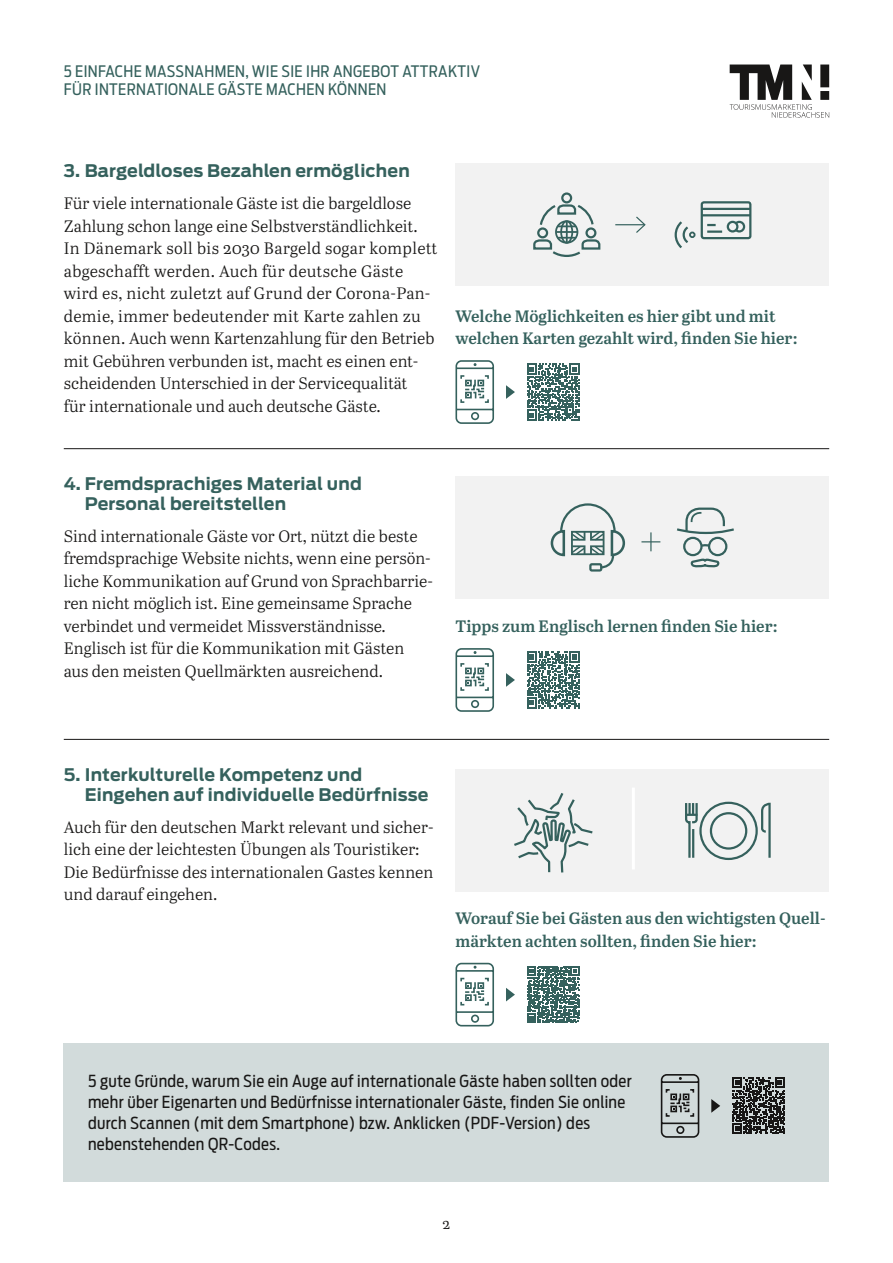
<style>
.page{position:relative;width:893px;height:1263px;background:#fff}
.page>*{position:absolute;margin:0;border:0;box-sizing:border-box;transform-origin:0 0}
.t1{font:700 17.25px/20.2px "Antenna";letter-spacing:.01em;color:#35615d}
.t2{font:16.5px/22.5px "Abril Text Lt";color:#181716}
.t3{font:16.5px/21px "Antenna Cond";letter-spacing:.02em;color:#181716}
.t4{font:600 16.5px/22.5px "Abril Text";color:#35615d}
.t5{font:15.75px/18.8px "Antenna Cond";letter-spacing:.025em;color:#35615d}
.t6{font:15px "Abril Text Lt";color:#181716}
</style>
<div class="page">
<svg style="left:730px;top:65px;width:99px;height:53px"></svg>
<div style="left:64px;top:1044px;width:765px;height:138px;background:#d2dbdb"></div>
<svg style="left:711px;top:1099px;width:9px;height:14px"></svg>
<svg style="left:660px;top:1074px;width:40px;height:64px"></svg>
<svg style="left:455px;top:360px;width:39px;height:64px"></svg>
<hr style="left:64px;top:448px;width:765px;height:1px;background:#181716">
<hr style="left:64px;top:739px;width:765px;height:1px;background:#181716">
<div style="left:455px;top:163px;width:374px;height:123px;background:#f2f2f2"></div>
<div style="left:727px;top:221px;width:11px;height:12px;border:2px solid #35615d;border-radius:50%"></div>
<svg style="left:733px;top:220px;width:13px;height:13px"></svg>
<svg style="left:707px;top:224px;width:9px;height:2px"></svg>
<hr style="left:707px;top:230px;width:15px;height:3px;background:#35615d">
<hr style="left:701px;top:208px;width:50px;height:2px;background:#35615d">
<hr style="left:701px;top:214px;width:50px;height:2px;background:#35615d">
<div style="left:701px;top:201px;width:50px;height:38px;border:2px solid #35615d;border-radius:2px"></div>
<svg style="left:674px;top:221px;width:21px;height:28px"></svg>
<div style="left:561px;top:192px;width:11px;height:11px;border:2px solid #35615d;border-radius:50%"></div>
<div style="left:555px;top:220px;width:23px;height:24px;border:2px solid #35615d;border-radius:50%"></div>
<div style="left:560px;top:220px;width:13px;height:24px;border:2px solid #35615d;border-radius:50%"></div>
<hr style="left:566px;top:221px;width:2px;height:22px;background:#35615d">
<hr style="left:556px;top:231px;width:21px;height:2px;background:#35615d">
<svg style="left:539px;top:203px;width:55px;height:24px"></svg>
<div style="left:585px;top:227px;width:11px;height:11px;border:2px solid #35615d;border-radius:50%"></div>
<div style="left:537px;top:227px;width:11px;height:11px;border:2px solid #35615d;border-radius:50%"></div>
<svg style="left:533px;top:237px;width:68px;height:20px"></svg>
<hr style="left:615px;top:224px;width:30px;height:1px;background:#35615d">
<svg style="left:635px;top:216px;width:11px;height:17px"></svg>
<div style="left:455px;top:476px;width:374px;height:123px;background:#f2f2f2"></div>
<div style="left:455px;top:769px;width:374px;height:122px;background:#f2f2f2"></div>
<hr style="left:632px;top:787px;width:3px;height:82px;background:#fff">
<div style="left:699px;top:802px;width:59px;height:58px;border:2px solid #35615d;border-radius:50%"></div>
<div style="left:710px;top:812px;width:37px;height:38px;border:2px solid #35615d;border-radius:50%"></div>
<svg style="left:732px;top:802px;width:53px;height:332px"></svg>
<svg style="left:685px;top:803px;width:13px;height:55px"></svg>
<hr style="left:692px;top:829px;width:2px;height:29px;background:#35615d">
<svg style="left:506px;top:988px;width:9px;height:13px"></svg>
<svg style="left:527px;top:966px;width:53px;height:57px"></svg>
<div style="left:683px;top:537px;width:20px;height:19px;border:2px solid #35615d;border-radius:50%"></div>
<div style="left:708px;top:537px;width:19px;height:19px;border:2px solid #35615d;border-radius:50%"></div>
<svg style="left:700px;top:543px;width:11px;height:5px"></svg>
<svg style="left:690px;top:556px;width:30px;height:12px"></svg>
<svg style="left:677px;top:507px;width:57px;height:28px"></svg>
<svg style="left:506px;top:363px;width:120px;height:510px"></svg>
<svg style="left:641px;top:532px;width:19px;height:19px"></svg>
<svg style="left:455px;top:648px;width:39px;height:64px"></svg>
<svg style="left:455px;top:962px;width:39px;height:65px"></svg>
<p class="t5" style="left:64px;top:62px;width:418px">5 EINFACHE MASSNAHMEN, WIE SIE IHR ANGEBOT ATTRAKTIV<br>FÜR INTERNATIONALE GÄSTE MACHEN KÖNNEN</p>
<p class="t1" style="left:64px;top:161px;width:348px">3. Bargeldloses Bezahlen ermöglichen</p>
<p class="t2" style="left:64px;top:191px;width:375px">Für viele internationale Gäste ist die bargeldlose Zahlung schon lange eine Selbstverständlichkeit.<br>In Dänemark soll bis 2030 Bargeld sogar komplett abgeschafft werden. Auch für deutsche Gäste wird es, nicht zuletzt auf Grund der Corona-Pan&shy;demie, immer bedeutender mit Karte zahlen zu können. Auch wenn Kartenzahlung für den Betrieb mit Gebühren verbunden ist, macht es einen ent&shy;scheidenden Unterschied in der Servicequalität<br>für internationale und auch deutsche Gäste.</p>
<p class="t4" style="left:455px;top:304px;width:344px">Welche Möglichkeiten es hier gibt und mit welchen Karten gezahlt wird, finden Sie hier:</p>
<p class="t1" style="left:85px;top:474px;width:279px;text-indent:-21px">4. Fremdsprachiges Material und<br>Personal bereitstellen</p>
<p class="t2" style="left:64px;top:524px;width:371px">Sind internationale Gäste vor Ort, nützt die beste fremdsprachige Website nichts, wenn eine persön&shy;liche Kommunikation auf Grund von Sprachbarrie&shy;ren nicht möglich ist. Eine gemeinsame Sprache verbindet und vermeidet Missverständnisse.<br>Englisch ist für die Kommunikation mit Gästen aus den meisten Quellmärkten ausreichend.</p>
<p class="t4" style="left:455px;top:614px;width:324px">Tipps zum Englisch lernen finden Sie hier:</p>
<p class="t1" style="left:85px;top:764px;width:345px;text-indent:-21px">5. Interkulturelle Kompetenz und<br>Eingehen auf individuelle Bedürfnisse</p>
<p class="t2" style="left:64px;top:815px;width:371px">Auch für den deutschen Markt relevant und sicher&shy;lich eine der leichtesten Übungen als Touristiker:<br>Die Bedürfnisse des internationalen Gastes kennen und darauf eingehen.</p>
<p class="t4" style="left:455px;top:906px;width:372px">Worauf Sie bei Gästen aus den wichtigsten Quell&shy;märkten achten sollten, finden Sie hier:</p>
<p class="t3" style="left:88px;top:1070px;width:545px">5 gute Gründe, warum Sie ein Auge auf internationale Gäste haben sollten oder mehr über Eigenarten und Bedürfnisse internationaler Gäste, finden Sie online durch Scannen (mit dem Smartphone) bzw. Anklicken (PDF-Version) des nebenstehenden QR-Codes.</p>
<p class="t6" style="left:442px;top:1213px;width:9px">2</p>
</div>
